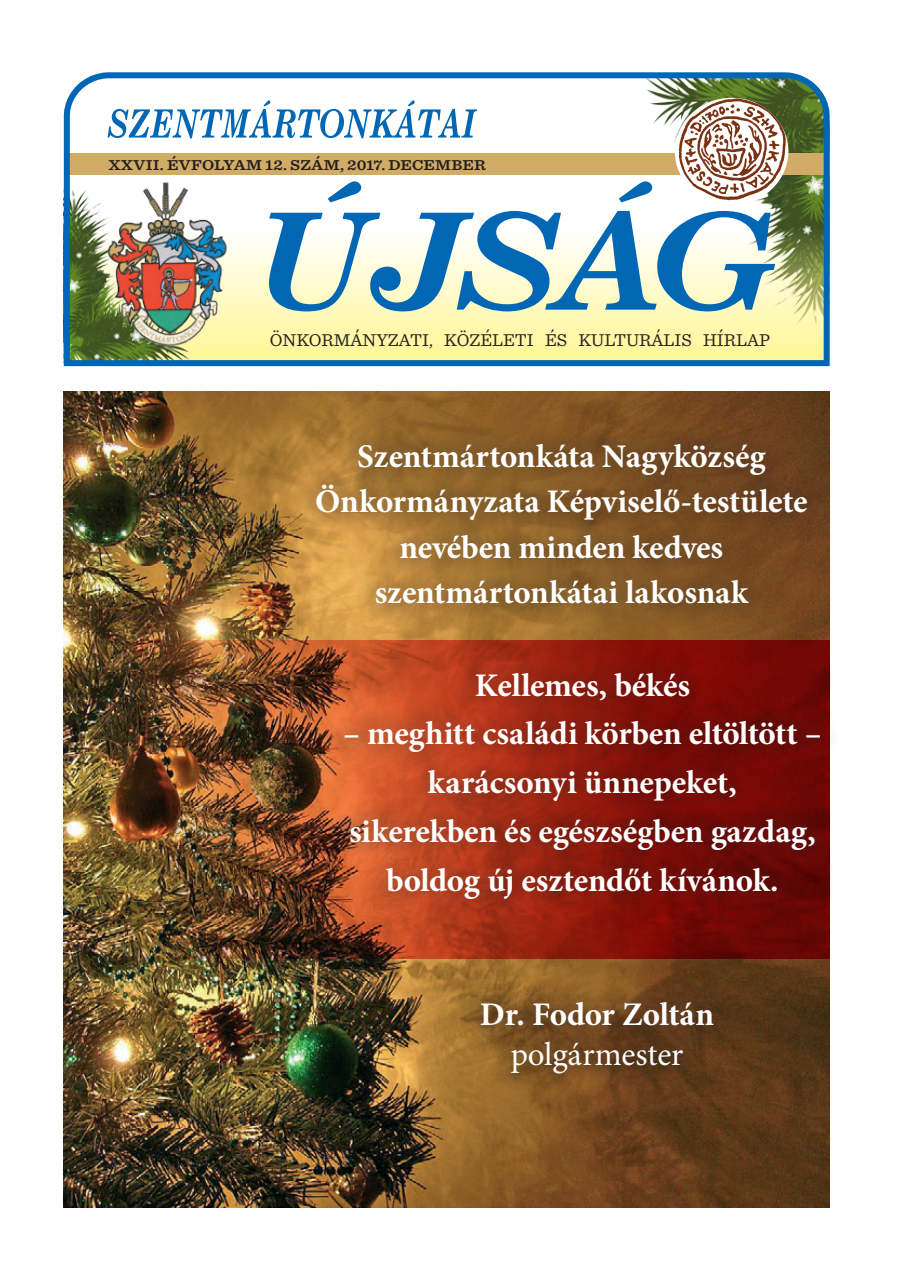
<style>
.page{position:relative;width:902px;height:1280px;background:#fff}
.page>*{position:absolute;margin:0;border:0;box-sizing:border-box;transform-origin:0 0}
.t1{font:700 33px/48.8px "Minion Pro";letter-spacing:-.005em;color:#fff;text-align:center}
.t2{font:33px "Minion Pro";letter-spacing:-.005em;color:#fff}
.t3{font:18px "Sentinel";color:#231f20}
.t4{font:600 15px "Sentinel";letter-spacing:.005em;color:#231f20;scale:1.11 1}
</style>
<div class="page">
<svg style="left:63px;top:72px;width:767px;height:295px"></svg>
<svg style="left:108px;top:100px;width:369px;height:38px"></svg>
<svg style="left:269px;top:181px;width:506px;height:130px"></svg>
<img style="left:677px;top:98px;width:111px;height:103px">
<img style="left:105px;top:180px;width:124px;height:168px">
<img style="left:64px;top:391px;width:765px;height:817px">
<img style="left:64px;top:640px;width:765px;height:319px">
<div style="left:321px;top:648px;width:522px;height:275px;background:#231f20;opacity:.2"></div>
<div style="left:293px;top:420px;width:537px;height:207px;background:#231f20;opacity:.2"></div>
<div style="left:457px;top:978px;width:280px;height:119px;background:#231f20;opacity:.2"></div>
<p class="t4" style="left:109px;top:153px;width:341px">XXVII. ÉVFOLYAM 12. SZÁM, 2017. DECEMBER</p>
<p class="t3" style="left:270px;top:326px;width:502px">ÖNKORMÁNYZATI, KÖZÉLETI ÉS KULTURÁLIS HÍRLAP</p>
<p class="t1" style="left:315px;top:433px;width:494px;line-height:45.3px">Szentmártonkáta Nagyközség<br>Önkormányzata Képviselő-testülete nevében minden kedves szentmártonkátai lakosnak</p>
<p class="t1" style="left:474px;top:660px;width:217px">Kellemes, békés</p>
<p class="t1" style="left:343px;top:709px;width:480px">– meghitt családi körben eltöltött – karácsonyi ünnepeket,<br>sikerekben és egészségben gazdag, boldog új esztendőt kívánok.</p>
<p class="t1" style="left:480px;top:990px;width:235px">Dr. Fodor Zoltán</p>
<p class="t2" style="left:510px;top:1032px;width:174px">polgármester</p>
</div>
